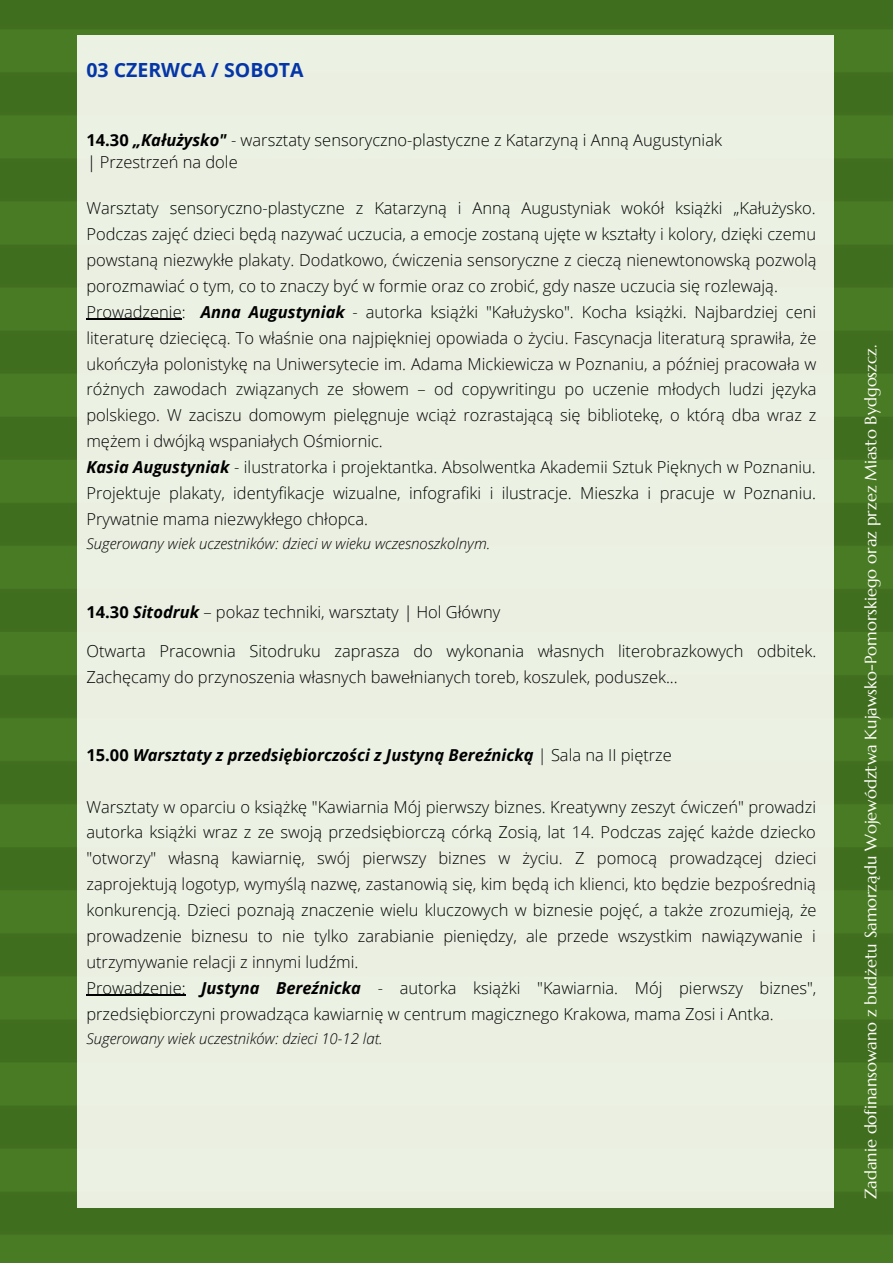
<style>
.page{position:relative;width:893px;height:1264px;background:#fff}
.page>*{position:absolute;margin:0;border:0;box-sizing:border-box;transform-origin:0 0}
.t1{font:700 19.5px "Open Sans";color:#0536a7}
.t2{font:300 16.5px/25.8px "Open Sans";color:#000;text-align:justify}
.t3{font:16.5px "Marcellus";color:#fffffa}
.t4{font:italic 700 16.5px "Open Sans";color:#000}
.t5{font:italic 300 15px "Open Sans";color:#000}
.s1{font-weight:700}
.s2{font-weight:700;font-style:italic}
.s3{font-style:italic}
.s4{font-style:normal}
.s5{font-weight:300;font-style:normal}
</style>
<div class="page">
<img style="left:0;top:0;width:892px;height:1262px">
<div style="left:77px;top:35px;width:756px;height:1172px;background:#ebf0e3"></div>
<hr style="left:86px;top:319px;width:96px;height:1px;background:#000">
<hr style="left:86px;top:994px;width:100px;height:1px;background:#000">
<p class="t1" style="left:86px;top:56px;width:219px">03 CZERWCA / SOBOTA</p>
<p class="t2" style="left:86px;top:126px;width:637px"><span class="s1">14.30</span> <span class="s2">„Kałużysko"</span> - warsztaty sensoryczno-plastyczne z Katarzyną i Anną Augustyniak</p>
<p class="t2" style="left:86px;top:149px;width:153px"><span class="s3">|</span> Przestrzeń na dole</p>
<p class="t2" style="left:86px;top:195px;width:731px">Warsztaty sensoryczno-plastyczne z Katarzyną i Anną Augustyniak wokół książki „Kałużysko.<br>Podczas zajęć dzieci będą nazywać uczucia, a emocje zostaną ujęte w kształty i kolory, dzięki czemu powstaną niezwykłe plakaty. Dodatkowo, ćwiczenia sensoryczne z cieczą nienewtonowską pozwolą porozmawiać o tym, co to znaczy być w formie oraz co zrobić, gdy nasze uczucia się rozlewają.</p>
<p class="t2" style="left:86px;top:298px;width:731px">Prowadzenie: <span class="s2">Anna Augustyniak</span> - autorka książki "Kałużysko". Kocha książki. Najbardziej ceni literaturę dziecięcą. To właśnie ona najpiękniej opowiada o życiu. Fascynacja literaturą sprawiła, że ukończyła polonistykę na Uniwersytecie im. Adama Mickiewicza w Poznaniu, a później pracowała w różnych zawodach związanych ze słowem – od copywritingu po uczenie młodych ludzi języka polskiego. W zaciszu domowym pielęgnuje wciąż rozrastającą się bibliotekę, o którą dba wraz z mężem i dwójką wspaniałych Ośmiornic.</p>
<p class="t2" style="left:86px;top:453px;width:731px"><span class="s2">Kasia Augustyniak</span> - ilustratorka i projektantka. Absolwentka Akademii Sztuk Pięknych w Poznaniu.<br>Projektuje plakaty, identyfikacje wizualne, infografiki i ilustracje. Mieszka i pracuje w Poznaniu.<br>Prywatnie mama niezwykłego chłopca.</p>
<p class="t5" style="left:86px;top:533px;width:405px">Sugerowany wiek uczestników: dzieci w wieku wczesnoszkolnym.</p>
<p class="t2" style="left:86px;top:598px;width:415px"><span class="s1">14.30</span> <span class="s2">Sitodruk</span> – pokaz techniki, warsztaty <span class="s3">|</span> Hol Główny</p>
<p class="t2" style="left:86px;top:638px;width:731px">Otwarta Pracownia Sitodruku zaprasza do wykonania własnych literobrazkowych odbitek.<br>Zachęcamy do przynoszenia własnych bawełnianych toreb, koszulek, poduszek...</p>
<p class="t4" style="left:86px;top:743px;width:587px"><span class="s4">15.00</span> Warsztaty z przedsiębiorczości z Justyną Bereźnicką <span class="s5">| Sala na II piętrze</span></p>
<p class="t2" style="left:86px;top:793px;width:731px">Warsztaty w oparciu o książkę "Kawiarnia Mój pierwszy biznes. Kreatywny zeszyt ćwiczeń" prowadzi autorka książki wraz z ze swoją przedsiębiorczą córką Zosią, lat 14. Podczas zajęć każde dziecko "otworzy" własną kawiarnię, swój pierwszy biznes w życiu. Z pomocą prowadzącej dzieci zaprojektują logotyp, wymyślą nazwę, zastanowią się, kim będą ich klienci, kto będzie bezpośrednią konkurencją. Dzieci poznają znaczenie wielu kluczowych w biznesie pojęć, a także zrozumieją, że prowadzenie biznesu to nie tylko zarabianie pieniędzy, ale przede wszystkim nawiązywanie i utrzymywanie relacji z innymi ludźmi.</p>
<p class="t2" style="left:86px;top:974px;width:731px">Prowadzenie: <span class="s2">Justyna Bereźnicka</span> - autorka książki "Kawiarnia. Mój pierwszy biznes", przedsiębiorczyni prowadząca kawiarnię w centrum magicznego Krakowa, mama Zosi i Antka.</p>
<p class="t5" style="left:86px;top:1028px;width:298px">Sugerowany wiek uczestników: dzieci 10-12 lat.</p>
<p class="t3" style="left:860px;top:1199px;width:856px;rotate:-90deg">Zadanie dofinansowano z budżetu Samorządu Województwa Kujawsko-Pomorskiego oraz przez Miasto Bydgoszcz.</p>
</div>
